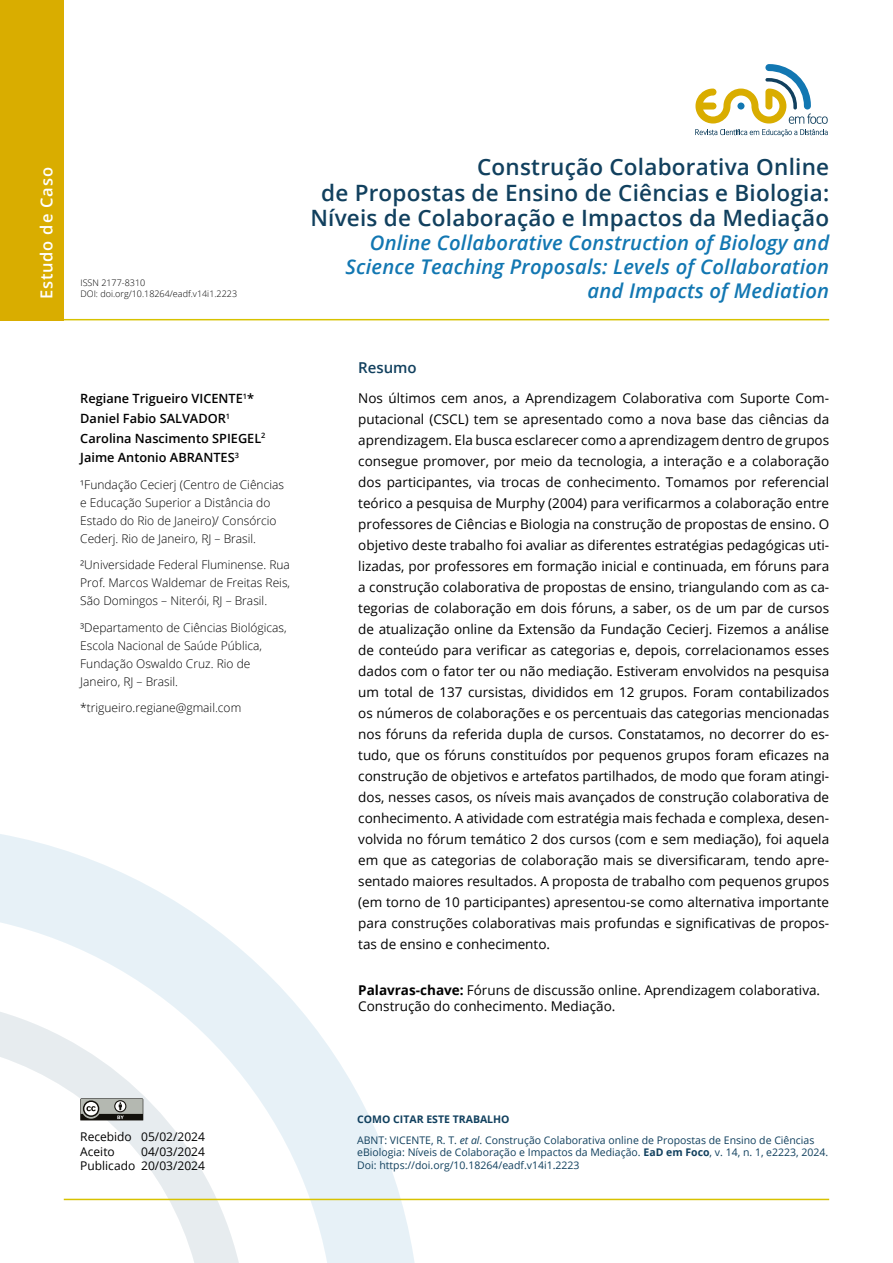
<style>
.page{position:relative;width:893px;height:1263px;background:#fff}
.page>*{position:absolute;margin:0;border:0;box-sizing:border-box;transform-origin:0 0}
.t1{font:600 22.5px/25.5px "Open Sans";letter-spacing:.01em;color:#11405e;text-align:right}
.t2{font:italic 600 20.25px/24px "Open Sans";letter-spacing:.01em;color:#1277b2;text-align:right}
.t3{font:600 16.5px "Open Sans";letter-spacing:.05em;color:#fff}
.t4{font:600 15px "Open Sans";color:#11405e}
.t5{font:13.5px/21px "Open Sans";color:#000;text-align:justify}
.t6{font:600 12.75px/19.5px "Open Sans";color:#000}
.t7{font:300 12px/18px "Open Sans";color:#000}
.t8{font:12px/14.4px "Open Sans";color:#000}
.t9{font:10.5px/21.1px "Open Sans";color:#11405e}
.t10{font:300 9px/10.8px "Open Sans";color:#000}
.s1{font-weight:700}
.s2{font-style:italic}
</style>
<div class="page">
<hr style="left:0;top:319px;width:829px;height:1px;background:#d7c200">
<svg style="left:0;top:834px;width:415px;height:429px"></svg>
<hr style="left:64px;top:1199px;width:765px;height:1px;background:#d7c200">
<div style="left:0;top:0;width:64px;height:320px;background:#d9ad00"></div>
<svg style="left:80px;top:1098px;width:69px;height:28px;background:#9d9f9c"></svg>
<svg style="left:695px;top:64px;width:133px;height:72px"></svg>
<p class="t3" style="left:35px;top:299px;width:133px;rotate:-90deg">Estudo de Caso</p>
<p class="t10" style="left:80px;top:277px;width:158px">ISSN 2177-8310<br>DOI: doi.org/10.18264/eadf.v14i1.2223</p>
<h1 class="t1" style="left:310px;top:154px;width:520px">Construção Colaborativa Online<br>de Propostas de Ensino de Ciências e Biologia:<br>Níveis de Colaboração e Impactos da Mediação</h1>
<h2 class="t2" style="left:345px;top:231px;width:485px">Online Collaborative Construction of Biology and<br>Science Teaching Proposals: Levels of Collaboration</h2>
<h2 class="t2" style="left:587px;top:279px;width:243px">and Impacts of Mediation</h2>
<p class="t6" style="left:80px;top:389px;width:187px">Regiane Trigueiro VICENTE<sup>1</sup>*<br>Daniel Fabio SALVADOR<sup>1<br></sup>Carolina Nascimento SPIEGEL<sup>2<br></sup>Jaime Antonio ABRANTES<sup>3</sup></p>
<p class="t7" style="left:80px;top:475px;width:205px">¹Fundação Cecierj (Centro de Ciências e Educação Superior a Distância do Estado do Rio de Janeiro)/ Consórcio Cederj. Rio de Janeiro, RJ – Brasil.</p>
<p class="t7" style="left:80px;top:555px;width:211px;text-align:justify">²Universidade Federal Fluminense. Rua Prof. Marcos Waldemar de Freitas Reis, São Domingos – Niterói, RJ – Brasil.</p>
<p class="t7" style="left:80px;top:618px;width:208px">³Departamento de Ciências Biológicas,<br>Escola Nacional de Saúde Pública,<br>Fundação Oswaldo Cruz. Rio de<br>Janeiro, RJ – Brasil.</p>
<p class="t7" style="left:80px;top:698px;width:162px">*trigueiro.regiane@gmail.com</p>
<p class="t4" style="left:358px;top:357px;width:60px">Resumo</p>
<p class="t5" style="left:358px;top:387px;width:472px">Nos últimos cem anos, a Aprendizagem Colaborativa com Suporte Com&shy;putacional (CSCL) tem se apresentado como a nova base das ciências da aprendizagem. Ela busca esclarecer como a aprendizagem dentro de grupos consegue promover, por meio da tecnologia, a interação e a colaboração dos participantes, via trocas de conhecimento. Tomamos por referencial teórico a pesquisa de Murphy (2004) para verificarmos a colaboração entre professores de Ciências e Biologia na construção de propostas de ensino. O objetivo deste trabalho foi avaliar as diferentes estratégias pedagógicas uti&shy;lizadas, por professores em formação inicial e continuada, em fóruns para a construção colaborativa de propostas de ensino, triangulando com as ca&shy;tegorias de colaboração em dois fóruns, a saber, os de um par de cursos de atualização online da Extensão da Fundação Cecierj. Fizemos a análise de conteúdo para verificar as categorias e, depois, correlacionamos esses dados com o fator ter ou não mediação. Estiveram envolvidos na pesquisa um total de 137 cursistas, divididos em 12 grupos. Foram contabilizados os números de colaborações e os percentuais das categorias mencionadas nos fóruns da referida dupla de cursos. Constatamos, no decorrer do es&shy;tudo, que os fóruns constituídos por pequenos grupos foram eficazes na construção de objetivos e artefatos partilhados, de modo que foram atingi&shy;dos, nesses casos, os níveis mais avançados de construção colaborativa de conhecimento. A atividade com estratégia mais fechada e complexa, desen&shy;volvida no fórum temático 2 dos cursos (com e sem mediação), foi aquela em que as categorias de colaboração mais se diversificaram, tendo apre&shy;sentado maiores resultados. A proposta de trabalho com pequenos grupos (em torno de 10 participantes) apresentou-se como alternativa importante para construções colaborativas mais profundas e significativas de propos&shy;tas de ensino e conhecimento.</p>
<p class="t5" style="left:358px;top:981px;width:463px;line-height:16.2px"><span class="s1">Palavras-chave:</span> Fóruns de discussão online. Aprendizagem colaborativa.<br>Construção do conhecimento. Mediação.</p>
<p class="t8" style="left:80px;top:1129px;width:126px">Recebido 05/02/2024<br>Aceito</p>
<p class="t8" style="left:80px;top:1144px;width:126px;text-align:right">04/03/2024<br>Publicado 20/03/2024</p>
<p class="t9" style="left:357px;top:1108px;width:459px"><span class="s1">COMO CITAR ESTE TRABALHO<br></span>ABNT: VICENTE, R. T. <span class="s2">et al</span>. Construção Colaborativa online de Propostas de Ensino de Ciências</p>
<p class="t9" style="left:357px;top:1146px;width:473px;line-height:12.6px">eBiologia: Níveis de Colaboração e Impactos da Mediação. <span class="s1">EaD em Foco</span>, v. 14, n. 1, e2223, 2024.<br>Doi: https://doi.org/10.18264/eadf.v14i1.2223</p>
</div>
